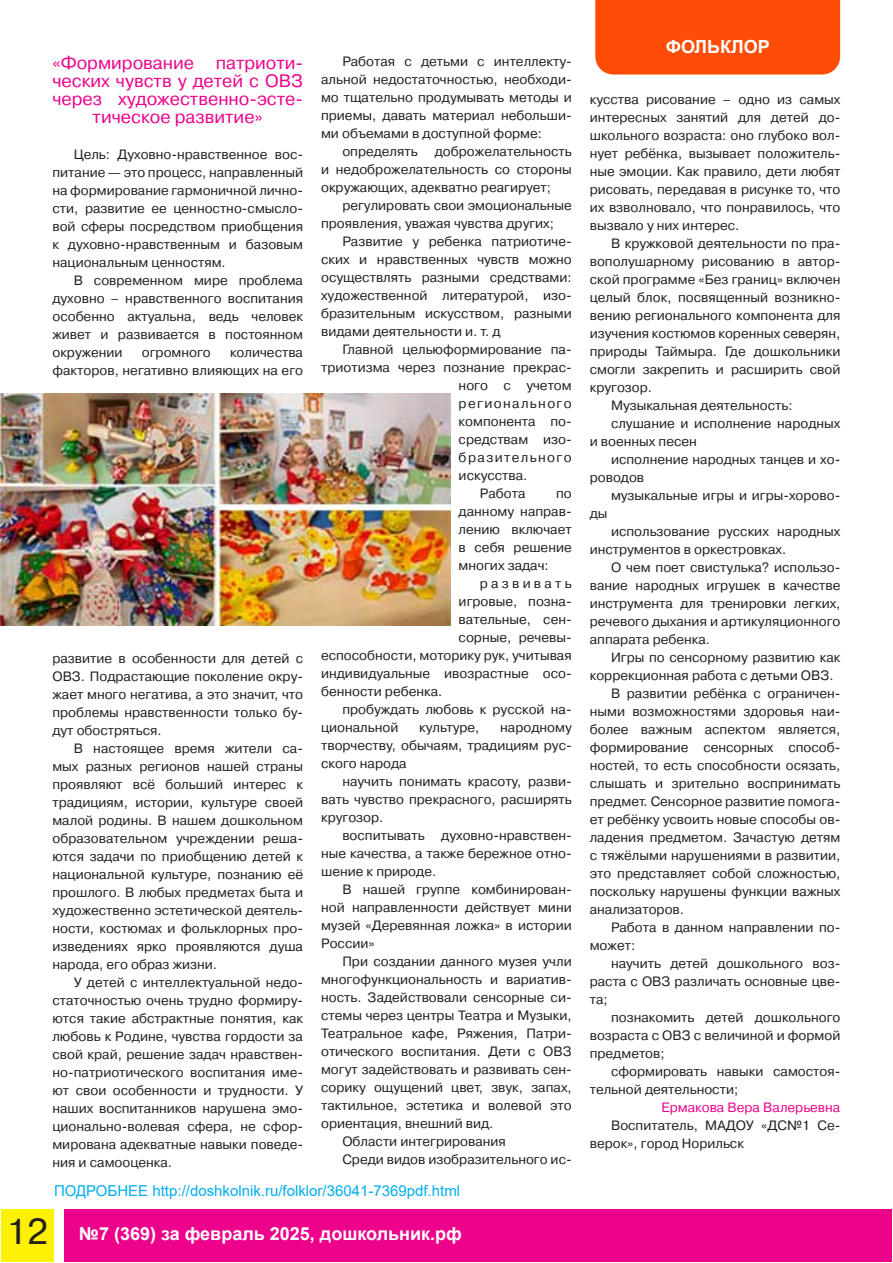
<style>
.page{position:relative;width:893px;height:1263px;background:#fff}
.page>*{position:absolute;margin:0;border:0;box-sizing:border-box;transform-origin:0 0}
.t1{font:36px "Pragmatica C";color:#231f20}
.Заголовок_12м{font:18px/18px "Pragmatica C";color:#ed028c;text-align:center}
.t2{font:700 18px "Arial";color:#fff}
.t3{font:15px "Arial";color:#00aeef}
.Основной_абзац_9ч{font:13.5px/18px "Pragmatica C";color:#231f20;text-align:justify}
.Основной_абзац_9м{font:13.5px "Pragmatica C";color:#ed028c}
.Основной_абзац_9ч-2{font:13.5px "Pragmatica C";letter-spacing:.1em;color:#231f20}
.Основной_абзац_9ч-3{font:13.5px "Pragmatica C";letter-spacing:.105em;color:#231f20}
.Основной_абзац_9ч-4{font:13.5px "Pragmatica C";letter-spacing:.24em;color:#231f20}
</style>
<div class="page">
<div style="left:65px;top:1210px;width:827px;height:52px;background:#ed028c"></div>
<div style="left:1px;top:1210px;width:52px;height:52px;background:#fff101"></div>
<div style="left:595px;top:0;width:245px;height:75px;background:#fe4d07"></div>
<img style="left:0;top:393px;width:450px;height:233px">
<p class="Заголовок_12м" style="left:52px;top:54px;width:252px">«Формирование патриоти&shy;ческих чувств у детей с ОВЗ через художественно-эсте&shy;тическое развитие»</p>
<p class="Основной_абзац_9ч" style="left:52px;top:146px;width:252px;text-indent:21px">Цель: Духовно-нравственное вос&shy;питание — это процесс, направленный на формирование гармоничной лично&shy;сти, развитие ее ценностно-смысло&shy;вой сферы посредством приобщения к духовно-нравственным и базовым национальным ценностям.</p>
<p class="Основной_абзац_9ч" style="left:52px;top:272px;width:252px;text-indent:21px">В современном мире проблема духовно – нравственного воспитания особенно актуальна, ведь человек живет и развивается в постоянном окружении</p>
<p class="Основной_абзац_9ч" style="left:52px;top:344px;width:252px;text-align:right">количества<br>факторов, негативно влияющих на его</p>
<p class="Основной_абзац_9ч" style="left:142px;top:344px;width:70px">огромного</p>
<p class="Основной_абзац_9ч" style="left:52px;top:650px;width:252px">развитие в особенности для детей с ОВЗ. Подрастающие поколение окру&shy;жает много негатива, а это значит, что проблемы нравственности только бу&shy;дут обостряться.</p>
<p class="Основной_абзац_9ч" style="left:52px;top:740px;width:252px;text-indent:21px">В настоящее время жители са&shy;мых разных регионов нашей страны проявляют всё больший интерес к традициям, истории, культуре своей малой родины. В нашем дошкольном образовательном учреждении реша&shy;ются задачи по приобщению детей к национальной культуре, познанию её прошлого. В любых предметах быта и художественно эстетической деятель&shy;ности, костюмах и фольклорных про&shy;изведениях ярко проявляются душа народа, его образ жизни.</p>
<p class="Основной_абзац_9ч" style="left:52px;top:974px;width:252px;text-indent:21px">У детей с интеллектуальной недо&shy;статочностью очень трудно формиру&shy;ются такие абстрактные понятия, как любовь к Родине, чувства гордости за свой край, решение задач нравствен&shy;но-патриотического воспитания име&shy;ют свои особенности и трудности. У наших воспитанников нарушена эмо&shy;ционально-волевая сфера, не сфор&shy;мирована адекватные навыки поведе&shy;ния и самооценка.</p>
<p class="Основной_абзац_9ч" style="left:321px;top:52px;width:252px;text-indent:21px">Работая с детьми с интеллекту&shy;альной недостаточностью, необходи&shy;мо тщательно продумывать методы и приемы, давать материал небольши&shy;ми объемами в доступной форме:</p>
<p class="Основной_абзац_9ч" style="left:342px;top:142px;width:77px">определять</p>
<p class="Основной_абзац_9ч" style="left:321px;top:142px;width:252px;text-indent:114px">доброжелательность и недоброжелательность со стороны окружающих, адекватно реагирует;</p>
<p class="Основной_абзац_9ч" style="left:321px;top:196px;width:252px;text-indent:21px">регулировать свои эмоциональные проявления, уважая чувства других;</p>
<p class="Основной_абзац_9ч" style="left:321px;top:232px;width:252px;text-indent:21px">Развитие у ребенка патриотиче&shy;ских и нравственных чувств можно осуществлять разными средствами: художественной литературой, изо&shy;бразительным искусством, разными видами деятельности и. т. д</p>
<p class="Основной_абзац_9ч" style="left:342px;top:340px;width:231px">Главной цельюформирование па-</p>
<p class="Основной_абзац_9ч" style="left:321px;top:358px;width:252px">триотизма через познание прекрас-</p>
<p class="Основной_абзац_9ч" style="left:459px;top:376px;width:115px">ного с учетом</p>
<p class="Основной_абзац_9ч-2" style="left:459px;top:396px;width:115px">регионального</p>
<p class="Основной_абзац_9ч" style="left:459px;top:412px;width:115px">компонента по-</p>
<p class="Основной_абзац_9ч" style="left:459px;top:430px;width:115px">средствам изо-</p>
<p class="Основной_абзац_9ч-3" style="left:459px;top:450px;width:115px">бразительного</p>
<p class="Основной_абзац_9ч" style="left:459px;top:466px;width:70px">искусства.</p>
<p class="Основной_абзац_9ч" style="left:480px;top:484px;width:47px">Работа</p>
<p class="Основной_абзац_9ч" style="left:459px;top:484px;width:115px;text-indent:97px">по данному направ&shy;лению включает в себя решение многих задач:</p>
<p class="Основной_абзац_9ч-4" style="left:480px;top:576px;width:93px">развивать</p>
<p class="Основной_абзац_9ч" style="left:459px;top:592px;width:115px">игровые, позна-</p>
<p class="Основной_абзац_9ч" style="left:459px;top:610px;width:115px">вательные, сен-</p>
<p class="Основной_абзац_9ч" style="left:459px;top:628px;width:115px">сорные, речевы-</p>
<p class="Основной_абзац_9ч" style="left:321px;top:646px;width:252px">еспособности, моторику рук, учитывая</p>
<p class="Основной_абзац_9ч" style="left:321px;top:664px;width:252px">индивидуальные ивозрастные осо-</p>
<p class="Основной_абзац_9ч" style="left:321px;top:682px;width:123px">бенности ребенка.</p>
<p class="Основной_абзац_9ч" style="left:321px;top:700px;width:252px;text-indent:21px">пробуждать любовь к русской на&shy;циональной</p>
<p class="Основной_абзац_9ч" style="left:321px;top:718px;width:252px;text-indent:179px">народному творчеству, обычаям, традициям рус&shy;ского народа</p>
<p class="Основной_абзац_9ч" style="left:321px;top:772px;width:252px;text-indent:21px">научить понимать красоту, разви&shy;вать чувство прекрасного, расширять кругозор.</p>
<p class="Основной_абзац_9ч" style="left:321px;top:826px;width:252px;text-indent:21px">воспитывать духовно-нравствен&shy;ные качества, а также бережное отно&shy;шение к природе.</p>
<p class="Основной_абзац_9ч" style="left:321px;top:880px;width:252px;text-indent:21px">В нашей группе комбинирован&shy;ной направленности действует мини музей «Деревянная ложка» в истории России»</p>
<p class="Основной_абзац_9ч" style="left:321px;top:952px;width:252px;text-indent:21px">При создании данного музея учли многофункциональность и вариатив&shy;ность. Задействовали сенсорные си&shy;стемы через центры Театра и Музыки, Театральное кафе, Ряжения, Патри&shy;отического воспитания. Дети с ОВЗ могут задействовать и развивать сен&shy;сорику ощущений цвет, звук, запах, тактильное, эстетика и волевой это ориентация, внешний вид.</p>
<p class="Основной_абзац_9ч" style="left:342px;top:1132px;width:165px">Области интегрирования</p>
<p class="Основной_абзац_9ч" style="left:342px;top:1150px;width:231px">Среди видов изобразительного ис-</p>
<p class="Основной_абзац_9ч" style="left:419px;top:718px;width:62px">культуре,</p>
<p class="t1" style="left:6px;top:1212px;width:43px">12</p>
<p class="t3" style="left:54px;top:1180px;width:408px">ПОДРОБНЕЕ http://doshkolnik.ru/folklor/36041-7369pdf.html</p>
<p class="t2" style="left:79px;top:1221px;width:384px">№7 (369) за февраль 2025, дошкольник.рф</p>
<p class="t2" style="left:666px;top:34px;width:106px">ФОЛЬКЛОР</p>
<p class="Основной_абзац_9ч" style="left:590px;top:91px;width:252px">кусства рисование – одно из самых интересных занятий для детей до&shy;школьного возраста: оно глубоко вол&shy;нует ребёнка, вызывает положитель&shy;ные эмоции. Как правило, дети любят рисовать, передавая в рисунке то, что их взволновало, что понравилось, что вызвало у них интерес.</p>
<p class="Основной_абзац_9ч" style="left:590px;top:235px;width:252px;text-indent:21px">В кружковой деятельности по пра&shy;вополушарному рисованию в автор&shy;ской программе «Без границ» включен целый блок, посвященный возникно&shy;вению регионального компонента для изучения костюмов коренных северян, природы Таймыра. Где дошкольники смогли закрепить и расширить свой кругозор.</p>
<p class="Основной_абзац_9ч" style="left:611px;top:397px;width:183px">Музыкальная деятельность:</p>
<p class="Основной_абзац_9ч" style="left:590px;top:415px;width:252px;text-indent:21px">слушание и исполнение народных и военных песен</p>
<p class="Основной_абзац_9ч" style="left:590px;top:451px;width:252px;text-indent:21px">исполнение народных танцев и хо&shy;роводов</p>
<p class="Основной_абзац_9ч" style="left:611px;top:487px;width:231px">музыкальные игры и игры-хорово-</p>
<p class="Основной_абзац_9ч" style="left:590px;top:505px;width:19px">ды</p>
<p class="Основной_абзац_9ч" style="left:590px;top:523px;width:252px;text-indent:21px">использование русских народных инструментов в оркестровках.</p>
<p class="Основной_абзац_9ч" style="left:590px;top:559px;width:252px;text-indent:21px">О чем поет свистулька? использо&shy;вание народных игрушек в качестве инструмента для тренировки легких, речевого дыхания и артикуляционного аппарата ребенка.</p>
<p class="Основной_абзац_9ч" style="left:590px;top:649px;width:252px;text-indent:21px">Игры по сенсорному развитию как коррекционная работа с детьми ОВЗ.</p>
<p class="Основной_абзац_9ч" style="left:590px;top:685px;width:252px;text-indent:21px">В развитии ребёнка с ограничен&shy;ными возможностями здоровья наи&shy;более важным аспектом является, формирование сенсорных способ&shy;ностей, то есть способности осязать, слышать и зрительно воспринимать предмет. Сенсорное развитие помога&shy;ет ребёнку усвоить новые способы ов&shy;ладения предметом. Зачастую детям с тяжёлыми нарушениями в развитии, это представляет собой сложностью, поскольку нарушены функции важных анализаторов.</p>
<p class="Основной_абзац_9ч" style="left:590px;top:919px;width:252px;text-indent:21px">Работа в данном направлении по&shy;может:</p>
<p class="Основной_абзац_9ч" style="left:590px;top:955px;width:252px;text-indent:21px">научить детей дошкольного воз&shy;раста с ОВЗ различать основные цве&shy;та;</p>
<p class="Основной_абзац_9ч" style="left:590px;top:1009px;width:252px;text-indent:21px">познакомить детей дошкольного возраста с ОВЗ с величиной и формой предметов;</p>
<p class="Основной_абзац_9ч" style="left:590px;top:1063px;width:252px;text-indent:21px">сформировать навыки самостоя&shy;тельной деятельности;</p>
<p class="Основной_абзац_9м" style="left:661px;top:1100px;width:180px">Ермакова Вера Валерьевна</p>
<p class="Основной_абзац_9ч" style="left:590px;top:1117px;width:252px;text-indent:21px">Воспитатель, МАДОУ «ДС№1 Се&shy;верок», город Норильск</p>
</div>
